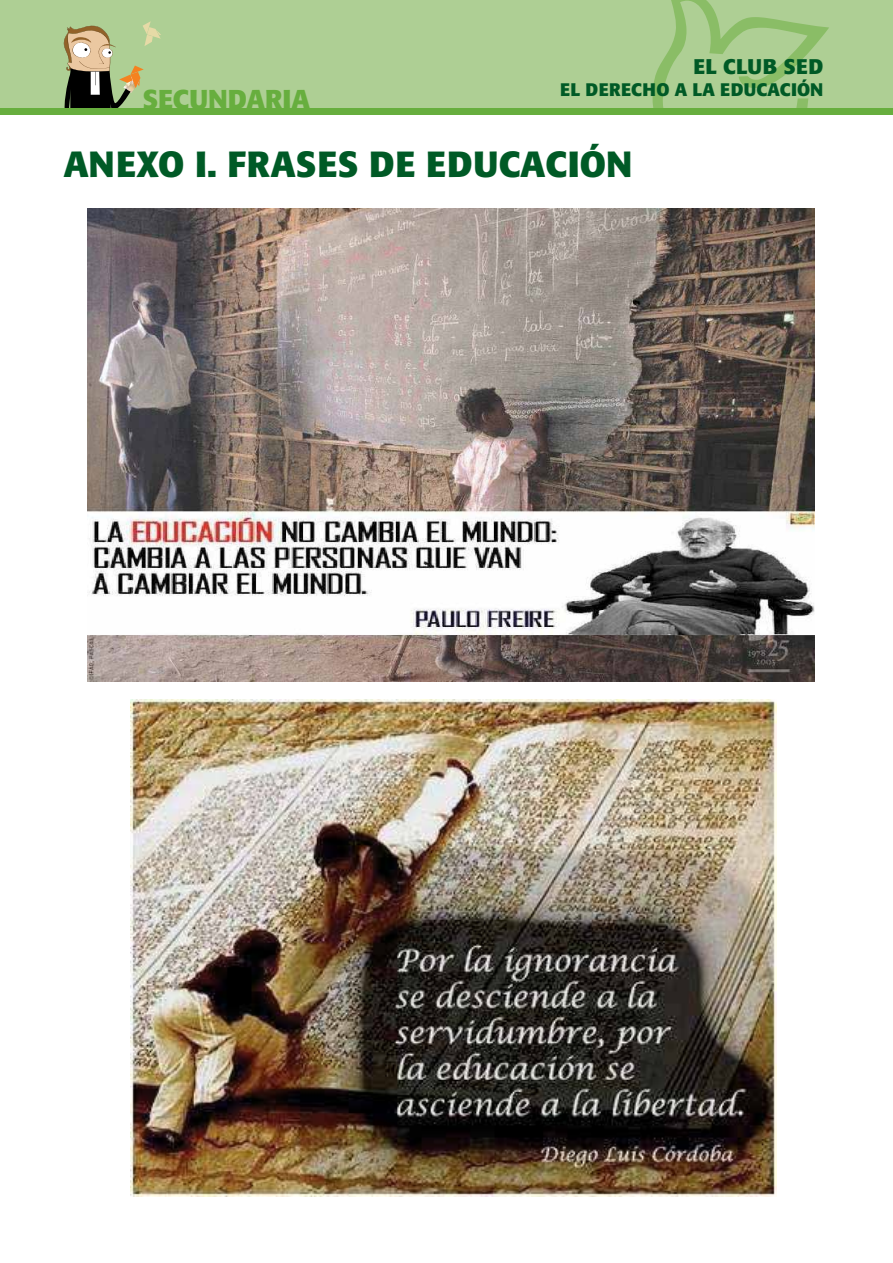
<style>
.page{position:relative;width:893px;height:1263px;background:#fff}
.page>*{position:absolute;margin:0;border:0;box-sizing:border-box;transform-origin:0 0}
.t1{font:700 36px "Formata";letter-spacing:.01em;color:#005a26}
.t2{font:700 27px "Formata";color:#67ae3e}
.t3{font:700 21px "Formata";letter-spacing:.02em;color:#005a26}
.t4{font:700 18px "Formata";letter-spacing:.02em;color:#005a26}
</style>
<div class="page">
<div style="left:0;top:0;width:893px;height:115px;background:#aecf94"></div>
<svg style="left:652px;top:0;width:177px;height:109px"></svg>
<svg style="left:64px;top:21px;width:97px;height:88px"></svg>
<div style="left:0;top:109px;width:893px;height:6px;background:#67ae3e"></div>
<img style="left:87px;top:208px;width:727px;height:474px">
<img style="left:130px;top:700px;width:646px;height:496px">
<p class="t3" style="left:693px;top:53px;width:131px">EL CLUB SED</p>
<p class="t4" style="left:560px;top:78px;width:265px">EL DERECHO A LA EDUCACIÓN</p>
<p class="t2" style="left:142px;top:83px;width:169px">SECUNDARIA</p>
<p class="t1" style="left:64px;top:142px;width:570px">ANEXO I. FRASES DE EDUCACIÓN</p>
</div>
